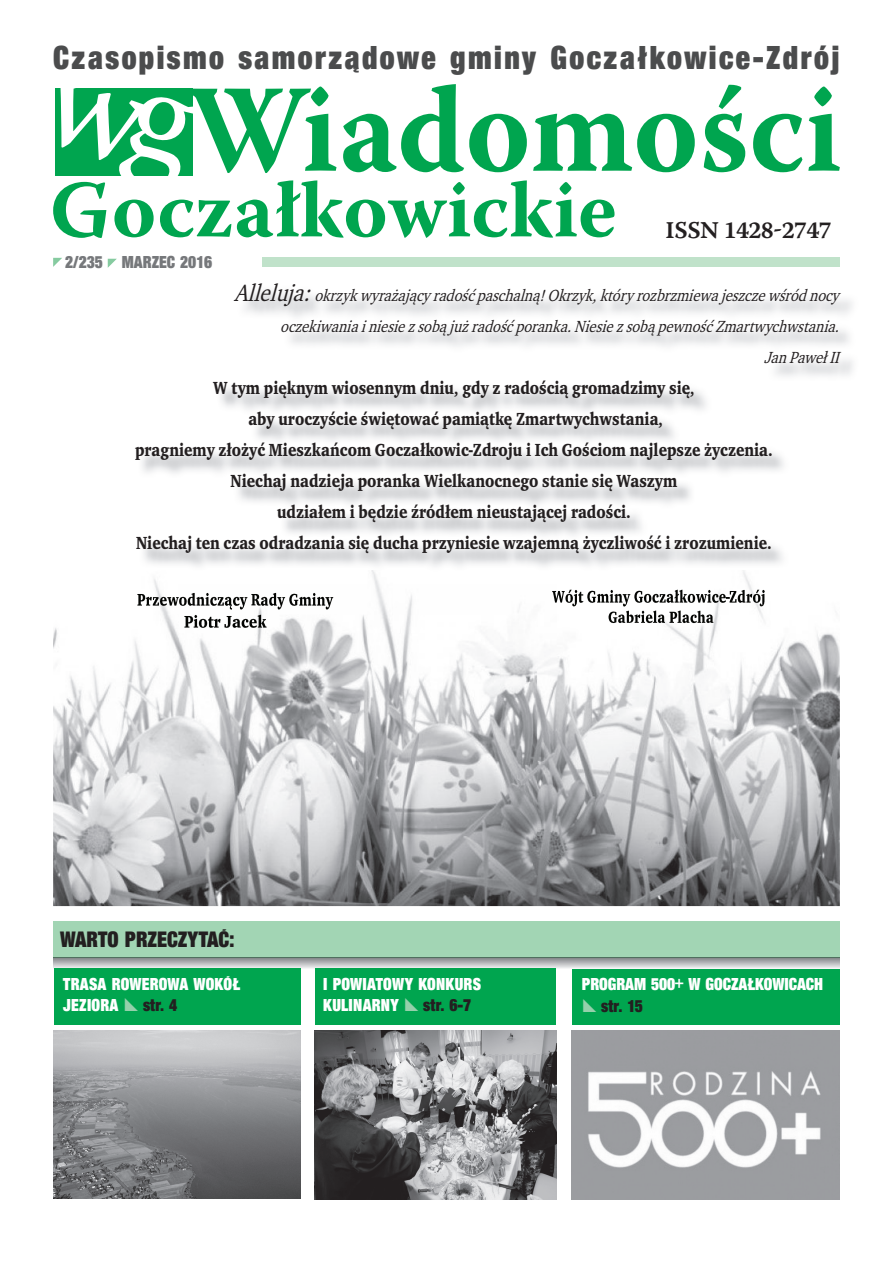
<style>
.page{position:relative;width:893px;height:1263px;background:#fff}
.page>*{position:absolute;margin:0;border:0;box-sizing:border-box;transform-origin:0 0}
.t1{font:700 34.5px "Wro Head";letter-spacing:.07em;color:#4b4c4d}
.t2{font:24px "Warnock Pro Semibold Capt";letter-spacing:-.03em;color:#231f20}
.t3{font:700 23.25px "Wro Head";color:#231f20}
.t4{font:700 18px/31px "Wro Text";color:#231f20;text-align:center;scale:.93 1}
.t5{font:700 18px/21.6px "Wro Head";letter-spacing:.01em;color:#fff}
.t6{font:700 18px "Wro Head";letter-spacing:.005em;color:#231f20}
.t7{font:700 18px "Wro Head";color:#76787b}
.t8{font:italic 16.5px/31px "Wro Text";color:#231f20;text-align:right;scale:.93 1}
.s1{font-size:24px}
</style>
<div class="page">
<svg style="left:108px;top:259px;width:9px;height:9px"></svg>
<div style="left:263px;top:258px;width:577px;height:9px;background:#c0e2ca"></div>
<svg style="left:53px;top:258px;width:9px;height:9px"></svg>
<div style="left:53px;top:921px;width:787px;height:37px;background:#a2d5b4"></div>
<svg style="left:53px;top:84px;width:642px;height:154px"></svg>
<svg style="left:704px;top:84px;width:41px;height:88px"></svg>
<svg style="left:753px;top:114px;width:49px;height:58px"></svg>
<svg style="left:808px;top:86px;width:32px;height:85px"></svg>
<svg style="left:53px;top:958px;width:786px;height:11px;background:#afbab7"></svg>
<hr style="left:53px;top:957px;width:786px;height:1px;background:#4f6f5e">
<div style="left:572px;top:969px;width:267px;height:55px;background:#00a54f"></div>
<div style="left:315px;top:969px;width:241px;height:56px;background:#00a54f"></div>
<div style="left:54px;top:969px;width:247px;height:56px;background:#00a54f"></div>
<img style="left:53px;top:1030px;width:248px;height:169px">
<img style="left:314px;top:1030px;width:242px;height:169px">
<img style="left:53px;top:572px;width:787px;height:334px">
<img style="left:572px;top:1030px;width:268px;height:169px">
<img style="left:137px;top:590px;width:203px;height:21px">
<img style="left:185px;top:611px;width:89px;height:21px">
<img style="left:552px;top:587px;width:174px;height:20px">
<img style="left:726px;top:587px;width:4px;height:20px">
<img style="left:730px;top:587px;width:43px;height:20px">
<img style="left:608px;top:607px;width:112px;height:21px">
<h1 class="t1" style="left:53px;top:36px;width:788px">Czasopismo samorządowe gminy Goczałkowice-Zdrój</h1>
<p class="t7" style="left:65px;top:251px;width:148px">2/235 MARZEC 2016</p>
<h2 class="t2" style="left:666px;top:216px;width:168px">ISSN 1428-2747</h2>
<p class="t8" style="left:234px;top:280px;width:658px"><span class="s1">Alleluja:</span>okrzykwyrażającyradośćpaschalną!Okrzyk,któryrozbrzmiewajeszczewśródnocy oczekiwaniainiesiezsobąjużradośćporanka.NiesiezsobąpewnośćZmartwychwstania.<br>JanPawełII</p>
<p class="t4" style="left:135px;top:372px;width:687px">W tym pięknym wiosennym dniu, gdy z radością gromadzimy się,<br>aby uroczyście świętować pamiątkę Zmartwychwstania,<br>pragniemy złożyć Mieszkańcom Goczałkowic-Zdroju i Ich Gościom najlepsze życzenia.<br>Niechaj nadzieja poranka Wielkanocnego stanie się Waszym<br>udziałem i będzie źródłem nieustającej radości.<br>Niechaj ten czas odradzania się ducha przyniesie wzajemną życzliwość i zrozumienie.</p>
<p class="t3" style="left:60px;top:925px;width:176px">WARTO PRZECZYTAĆ:</p>
<p class="t5" style="left:63px;top:973px;width:178px">TRASA ROWEROWA WOKÓŁ<br>JEZIORA</p>
<p class="t6" style="left:143px;top:994px;width:36px">str. 4</p>
<p class="t5" style="left:323px;top:973px;width:159px">I POWIATOWY KONKURS<br>KULINARNY</p>
<p class="t6" style="left:423px;top:994px;width:50px">str. 6-7</p>
<p class="t5" style="left:582px;top:973px;width:243px">PROGRAM 500+ W GOCZAŁKOWICACH</p>
<p class="t6" style="left:601px;top:995px;width:43px">str. 15</p>
</div>
